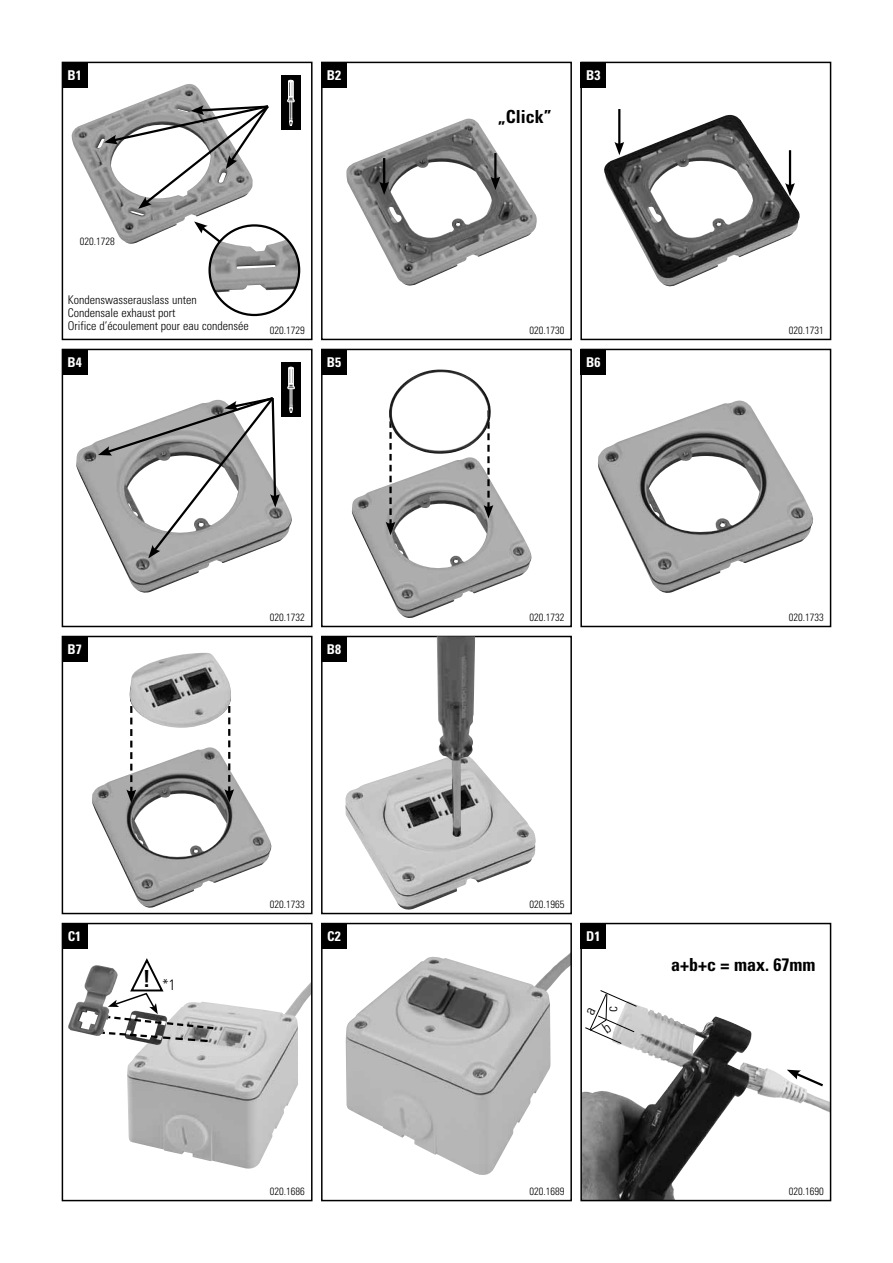
<style>
.page{position:relative;width:893px;height:1263px;background:#fff}
.page>*{position:absolute;margin:0;border:0;box-sizing:border-box;transform-origin:0 0}
.t1{font:700 condensed 18px "Univers LT Std";color:#000}
.t2{font:300 condensed 15px "Univers LT Std";color:#000}
.t3{font:700 condensed 13.5px "Univers LT Std";color:#fff}
.t4{font:300 condensed 12px/13.2px "Univers LT Std";color:#000}
.t5{font:300 condensed 10.5px "Univers LT Std";color:#000}
</style>
<div class="page">
<img style="left:583px;top:1005px;width:245px;height:193px">
<div style="left:62px;top:62px;width:251px;height:278px;border:2px solid #000"></div>
<div style="left:62px;top:62px;width:25px;height:25px;background:#000"></div>
<img style="left:71px;top:84px;width:177px;height:160px">
<div style="left:580px;top:62px;width:251px;height:278px;border:2px solid #000"></div>
<div style="left:581px;top:62px;width:25px;height:25px;background:#000"></div>
<img style="left:604px;top:115px;width:196px;height:172px">
<div style="left:321px;top:62px;width:251px;height:278px;border:2px solid #000"></div>
<div style="left:321px;top:62px;width:26px;height:25px;background:#000"></div>
<img style="left:346px;top:119px;width:191px;height:167px">
<div style="left:62px;top:349px;width:251px;height:278px;border:2px solid #000"></div>
<div style="left:62px;top:349px;width:25px;height:25px;background:#000"></div>
<img style="left:76px;top:441px;width:160px;height:152px">
<div style="left:580px;top:349px;width:251px;height:278px;border:2px solid #000"></div>
<div style="left:581px;top:349px;width:25px;height:25px;background:#000"></div>
<img style="left:598px;top:401px;width:215px;height:192px">
<div style="left:321px;top:349px;width:251px;height:278px;border:2px solid #000"></div>
<div style="left:321px;top:349px;width:26px;height:25px;background:#000"></div>
<img style="left:352px;top:457px;width:180px;height:161px">
<div style="left:62px;top:636px;width:251px;height:278px;border:2px solid #000"></div>
<div style="left:62px;top:636px;width:25px;height:25px;background:#000"></div>
<img style="left:92px;top:747px;width:180px;height:161px">
<div style="left:321px;top:636px;width:251px;height:278px;border:2px solid #000"></div>
<div style="left:321px;top:636px;width:26px;height:25px;background:#000"></div>
<img style="left:345px;top:761px;width:191px;height:152px">
<div style="left:62px;top:923px;width:25px;height:25px;background:#000"></div>
<div style="left:581px;top:923px;width:25px;height:25px;background:#000"></div>
<div style="left:321px;top:923px;width:26px;height:25px;background:#000"></div>
<svg style="left:281px;top:75px;width:20px;height:55px"></svg>
<svg style="left:194px;top:221px;width:29px;height:23px"></svg>
<svg style="left:104px;top:103px;width:165px;height:106px"></svg>
<svg style="left:98px;top:362px;width:203px;height:196px"></svg>
<img style="left:210px;top:239px;width:89px;height:53px">
<div style="left:208px;top:224px;width:92px;height:92px;border:2px solid #000;border-radius:50%"></div>
<svg style="left:386px;top:454px;width:9px;height:81px"></svg>
<svg style="left:484px;top:456px;width:9px;height:62px"></svg>
<img style="left:389px;top:369px;width:102px;height:85px">
<svg style="left:126px;top:729px;width:10px;height:74px"></svg>
<svg style="left:224px;top:729px;width:10px;height:73px"></svg>
<img style="left:129px;top:653px;width:102px;height:75px">
<img style="left:127px;top:983px;width:183px;height:186px">
<img style="left:127px;top:1043px;width:41px;height:2px">
<svg style="left:118px;top:958px;width:98px;height:85px"></svg>
<img style="left:68px;top:965px;width:50px;height:71px">
<img style="left:346px;top:954px;width:223px;height:221px">
<svg style="left:787px;top:1070px;width:39px;height:18px"></svg>
<hr style="left:383px;top:158px;width:2px;height:28px;background:#000">
<svg style="left:379px;top:182px;width:10px;height:13px"></svg>
<hr style="left:494px;top:153px;width:2px;height:28px;background:#000">
<svg style="left:490px;top:177px;width:10px;height:13px"></svg>
<hr style="left:789px;top:150px;width:2px;height:37px;background:#000">
<svg style="left:785px;top:183px;width:10px;height:13px"></svg>
<hr style="left:618px;top:109px;width:2px;height:37px;background:#000">
<svg style="left:614px;top:142px;width:10px;height:13px"></svg>
<img style="left:437px;top:636px;width:38px;height:200px">
<div style="left:62px;top:923px;width:251px;height:278px;border:2px solid #000"></div>
<div style="left:321px;top:923px;width:251px;height:278px;border:2px solid #000"></div>
<div style="left:580px;top:923px;width:251px;height:278px;border:2px solid #000"></div>
<svg style="left:584px;top:990px;width:53px;height:54px"></svg>
<p class="t3" style="left:67px;top:67px;width:16px">B1</p>
<p class="t3" style="left:327px;top:67px;width:16px">B2</p>
<p class="t5" style="left:80px;top:235px;width:36px">020.1728</p>
<p class="t4" style="left:68px;top:293px;width:182px">Kondenswasserauslass unten<br>Condensale exhaust port<br>Orifice d’écoulement pour eau condensée</p>
<p class="t3" style="left:67px;top:354px;width:16px">B4</p>
<p class="t5" style="left:270px;top:324px;width:36px">020.1729</p>
<p class="t3" style="left:327px;top:354px;width:16px">B5</p>
<p class="t3" style="left:67px;top:641px;width:16px">B7</p>
<p class="t5" style="left:270px;top:611px;width:36px">020.1732</p>
<p class="t3" style="left:327px;top:641px;width:16px">B8</p>
<p class="t3" style="left:68px;top:928px;width:15px">C1</p>
<h2 class="t2" style="left:143px;top:975px;width:34px"><sup>!</sup> *1</h2>
<p class="t5" style="left:270px;top:898px;width:36px">020.1733</p>
<p class="t3" style="left:327px;top:928px;width:15px">C2</p>
<p class="t5" style="left:270px;top:1185px;width:36px">020.1686</p>
<h1 class="t1" style="left:498px;top:106px;width:55px">„Click”</h1>
<p class="t3" style="left:586px;top:67px;width:16px">B3</p>
<p class="t5" style="left:529px;top:324px;width:36px">020.1730</p>
<p class="t3" style="left:586px;top:354px;width:16px">B6</p>
<p class="t5" style="left:529px;top:611px;width:36px">020.1732</p>
<p class="t5" style="left:789px;top:324px;width:36px">020.1731</p>
<p class="t5" style="left:789px;top:611px;width:36px">020.1733</p>
<p class="t5" style="left:529px;top:898px;width:36px">020.1965</p>
<p class="t3" style="left:586px;top:928px;width:16px">D1</p>
<h1 class="t1" style="left:671px;top:954px;width:146px">a+b+c = max. 67mm</h1>
<p class="t5" style="left:529px;top:1185px;width:36px">020.1689</p>
<p class="t5" style="left:789px;top:1185px;width:36px">020.1690</p>
</div>
